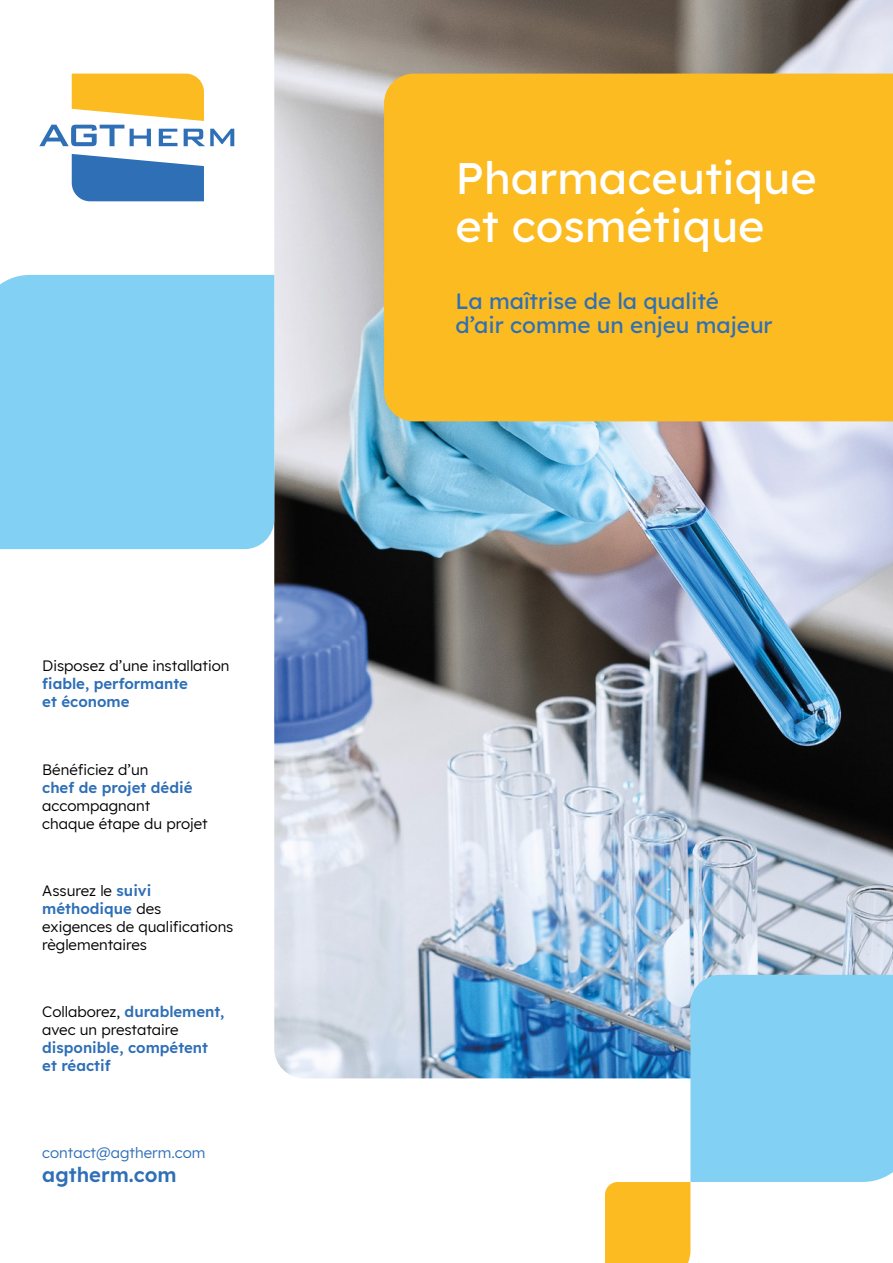
<style>
.page{position:relative;width:893px;height:1263px;background:#fff}
.page>*{position:absolute;margin:0;border:0;box-sizing:border-box;transform-origin:0 0}
.t1{font:500 45px/48px "Lexend";color:#fff}
.t2{font:500 22.5px/24px "Lexend";color:#2e6fb6}
.t3{font:600 20.25px "Lexend";color:#2e6fb6}
.t4{font:15px/18px "Lexend";color:#000}
.t5{font:600 15px/18px "Lexend";color:#2e6fb6}
.t6{font:15px "Lexend";color:#2e6fb6}
.s1{font-weight:600;color:#2e6fb6}
</style>
<div class="page">
<img style="left:274px;top:0;width:619px;height:1078px">
<svg style="left:39px;top:74px;width:195px;height:72px"></svg>
<svg style="left:72px;top:154px;width:132px;height:47px;background:#4a82c0"></svg>
<div style="left:0;top:275px;width:274px;height:274px;background:#83d0f5"></div>
<svg style="left:605px;top:975px;width:288px;height:288px"></svg>
<div style="left:384px;top:74px;width:509px;height:347px;background:#fbbb21"></div>
<p class="t4" style="left:42px;top:656px;width:189px">Disposez d’une installation</p>
<p class="t5" style="left:42px;top:674px;width:147px">fiable, performante et économe</p>
<p class="t4" style="left:42px;top:759px;width:108px">Bénéficiez d’un</p>
<p class="t5" style="left:42px;top:777px;width:152px">chef de projet dédié</p>
<p class="t4" style="left:42px;top:795px;width:167px">accompagnant<br>chaque étape du projet</p>
<p class="t4" style="left:42px;top:880px;width:193px">Assurez le <span class="s1">suivi méthodique</span> des exigences de qualifications règlementaires</p>
<p class="t4" style="left:42px;top:1001px;width:183px">Collaborez, <span class="s1">durablement, </span>avec un prestataire</p>
<p class="t5" style="left:42px;top:1037px;width:167px">disponible, compétent et réactif</p>
<p class="t6" style="left:42px;top:1142px;width:165px">contact@agtherm.com</p>
<h3 class="t3" style="left:42px;top:1159px;width:136px">agtherm.com</h3>
<h1 class="t1" style="left:455px;top:151px;width:363px">Pharmaceutique et cosmétique</h1>
<h2 class="t2" style="left:455px;top:287px;width:319px">La maîtrise de la qualité d’air comme un enjeu majeur</h2>
</div>
